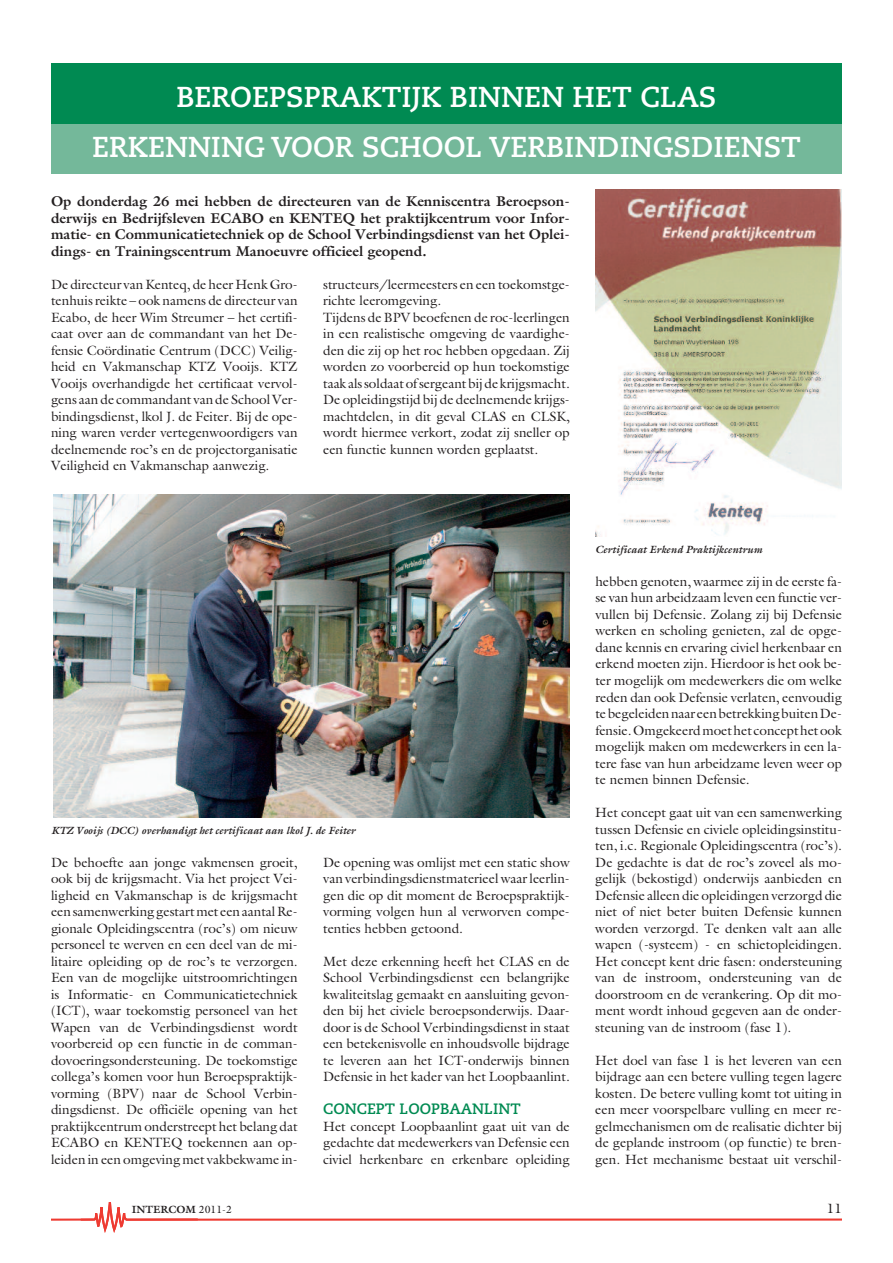
<style>
.page{position:relative;width:893px;height:1263px;background:#fff}
.page>*{position:absolute;margin:0;border:0;box-sizing:border-box;transform-origin:0 0}
.t1{font:700 28.8px/49.5px "Caecilia";color:#fff;text-align:center}
.t2{font:700 15px "Caecilia";color:#008a52}
.t3{font:700 14.25px/16.5px "Galliard";color:#231f20;text-align:justify}
.t4{font:13.5px/16.5px "Galliard";color:#231f20;text-align:justify}
.t5{font:italic 700 10.5px "Galliard";color:#231f20}
.t6{font:700 10.5px "Galliard";color:#231f20}
.s1{font-weight:400}
</style>
<div class="page">
<svg style="left:51px;top:1202px;width:791px;height:31px"></svg>
<div style="left:51px;top:64px;width:791px;height:60px;background:#008a52"></div>
<div style="left:51px;top:124px;width:791px;height:49px;background:#74b89a"></div>
<img style="left:54px;top:495px;width:516px;height:322px">
<img style="left:595px;top:190px;width:247px;height:346px">
<h1 class="t1" style="left:92px;top:75px;width:710px">BEROEPSPRAKTIJK BINNEN HET CLAS<br>ERKENNING VOOR SCHOOL VERBINDINGSDIENST</h1>
<p class="t3" style="left:51px;top:193px;width:520px">Op donderdag 26 mei hebben de directeuren van de Kenniscentra Beroepson&shy;derwijs en Bedrijfsleven ECABO en KENTEQ het praktijkcentrum voor Infor&shy;matie- en Communicatietechniek op de School Verbindingsdienst van het Oplei&shy;dings- en Trainingscentrum Manoeuvre officieel geopend.</p>
<p class="t4" style="left:51px;top:276px;width:248px">De directeur van Kenteq, de heer HenkGro&shy;tenhuis reikte – ook namens de directeur van Ecabo, de heer Wim Streumer – het certifi&shy;caat over aan de commandant van het De&shy;fensie Coördinatie Centrum (DCC) Veilig&shy;heid en Vakmanschap KTZ Vooijs. KTZ Vooijs overhandigde het certificaat vervol&shy;gens aan de commandant van de School Ver&shy;bindingsdienst, lkol J. de Feiter. Bij de ope&shy;ning waren verder vertegenwoordigers van deelnemende roc’s en de projectorganisatie Veiligheid en Vakmanschap aanwezig.</p>
<p class="t4" style="left:323px;top:276px;width:248px;text-align:left">structeurs/leermeesters en een toekomstge&shy;richte leeromgeving.<br>Tijdens de BPV beoefenen de roc-leerlingen in een realistische omgeving de vaardighe&shy;den die zij op het roc hebben opgedaan. Zij worden zo voorbereid op hun toekomstige taakalssoldaatofsergeantbijdekrijgsmacht.<br>De opleidingstijd bij de deelnemende krijgs&shy;machtdelen, in dit geval CLAS en CLSK, wordt hiermee verkort, zodat zij sneller op een functie kunnen worden geplaatst.</p>
<p class="t5" style="left:51px;top:824px;width:306px">KTZ Vooijs (DCC) overhandigt het certificaat aan lkol J. de Feiter</p>
<p class="t4" style="left:51px;top:854px;width:248px">De behoefte aan jonge vakmensen groeit, ook bij de krijgsmacht. Via het project Vei&shy;ligheid en Vakmanschap is de krijgsmacht eensamenwerkinggestartmet eenaantalRe&shy;gionale Opleidingscentra (roc’s) om nieuw personeel te werven en een deel van de mi&shy;litaire opleiding op de roc’s te verzorgen.<br>Een van de mogelijke uitstroomrichtingen is Informatie- en Communicatietechniek (ICT), waar toekomstig personeel van het Wapen van de Verbindingsdienst wordt voorbereid op een functie in de comman&shy;dovoeringsondersteuning. De toekomstige collega’s komen voor hun Beroepspraktijk&shy;vorming (BPV) naar de School Verbin&shy;dingsdienst. De officiële opening van het praktijkcentrum onderstreept het belang dat ECABO en KENTEQ toekennen aan op&shy;leiden in een omgeving met vakbekwame in-</p>
<p class="t4" style="left:323px;top:853px;width:248px">De opening was omlijst met een static show van verbindingsdienstmaterieel waar leerlin&shy;gen die op dit moment de Beroepspraktijk&shy;vorming volgen hun al verworven compe&shy;tenties hebben getoond.</p>
<p class="t4" style="left:323px;top:952px;width:248px">Met deze erkenning heeft het CLAS en de School Verbindingsdienst een belangrijke kwaliteitslag gemaakt en aansluiting gevon&shy;den bij het civiele beroepsonderwijs. Daar&shy;door is de School Verbindingsdienst in staat een betekenisvolle en inhoudsvolle bijdrage te leveren aan het ICT-onderwijs binnen Defensie in het kader van het Loopbaanlint.</p>
<p class="t2" style="left:323px;top:1102px;width:199px">CONCEPT LOOPBAANLINT</p>
<p class="t4" style="left:323px;top:1118px;width:248px">Het concept Loopbaanlint gaat uit van de gedachte dat medewerkers van Defensie een civiel herkenbare en erkenbare opleiding</p>
<p class="t5" style="left:595px;top:543px;width:169px">Certificaat Erkend Praktijkcentrum</p>
<p class="t4" style="left:595px;top:573px;width:248px">hebben genoten, waarmee zij in de eerste fa&shy;se van hun arbeidzaam leven een functie ver&shy;vullen bij Defensie. Zolang zij bij Defensie werken en scholing genieten, zal de opge&shy;dane kennis en ervaring civiel herkenbaar en erkend moeten zijn. Hierdoor is het ook be&shy;ter mogelijk om medewerkers die om welke reden dan ook Defensie verlaten, eenvoudig tebegeleidennaar eenbetrekkingbuitenDe&shy;fensie.Omgekeerdmoethet concepthetook mogelijk maken om medewerkers in een la&shy;tere fase van hun arbeidzame leven weer op te nemen binnen Defensie.</p>
<p class="t4" style="left:595px;top:804px;width:248px">Het concept gaat uit van een samenwerking tussen Defensie en civiele opleidingsinstitu&shy;ten, i.c. Regionale Opleidingscentra (roc’s).<br>De gedachte is dat de roc’s zoveel als mo&shy;gelijk (bekostigd) onderwijs aanbieden en Defensie alleen die opleidingen verzorgd die niet of niet beter buiten Defensie kunnen worden verzorgd. Te denken valt aan alle wapen (-systeem) - en schietopleidingen.<br>Het concept kent drie fasen: ondersteuning van de instroom, ondersteuning van de doorstroom en de verankering. Op dit mo&shy;ment wordt inhoud gegeven aan de onder&shy;steuning van de instroom (fase 1).</p>
<p class="t4" style="left:595px;top:1052px;width:248px">Het doel van fase 1 is het leveren van een bijdrage aan een betere vulling tegen lagere kosten. De betere vulling komt tot uiting in een meer voorspelbare vulling en meer re&shy;gelmechanismen om de realisatie dichter bij de geplande instroom (op functie) te bren&shy;gen. Het mechanisme bestaat uit verschil-</p>
<p class="t6" style="left:132px;top:1203px;width:102px">INTERCOM <span class="s1">2011-2</span></p>
<p class="t4" style="left:827px;top:1200px;width:17px">11</p>
</div>
